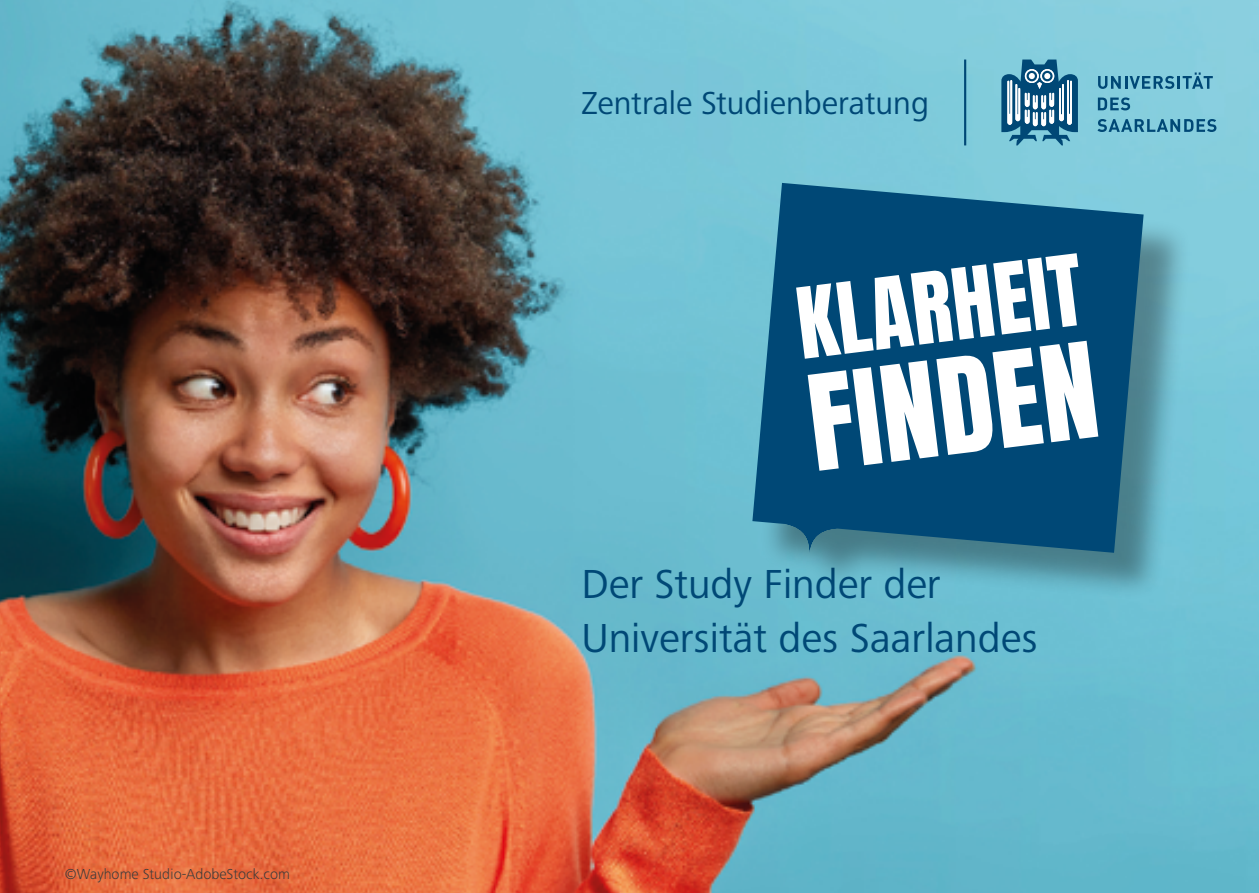
<style>
.page{position:relative;width:1259px;height:893px;background:#fff}
.page>*{position:absolute;margin:0;border:0;box-sizing:border-box;transform-origin:0 0}
.t1{font:112.2px "Anton";color:#fff}
.t2{font:83.4px "Anton";color:#fff}
.t3{font:42px/54px "Frutiger Next Pro";color:#004876}
.t4{font:33px "Frutiger Next Pro";color:#004876}
.t5{font:300 15px "Frutiger Next Pro";color:#3c3c3b}
</style>
<div class="page">
<img style="left:0;top:0;width:1259px;height:893px">
<div style="left:759px;top:189px;width:432px;height:412px;background:#000;opacity:.35"></div>
<svg style="left:752px;top:183px;width:391px;height:370px;background:#0e567f"></svg>
<svg style="left:1001px;top:60px;width:77px;height:85px;background:#558eab"></svg>
<svg style="left:1098px;top:72px;width:114px;height:17px;background:#579fba"></svg>
<svg style="left:1098px;top:97px;width:32px;height:13px"></svg>
<svg style="left:1097px;top:119px;width:119px;height:13px;background:#4a92b0"></svg>
<hr style="left:964px;top:60px;width:2px;height:85px;background:#004876">
<p class="t5" style="left:65px;top:866px;width:227px">©Wayhome Studio-AdobeStock.com</p>
<p class="t4" style="left:581px;top:84px;width:349px">Zentrale Studienberatung</p>
<h2 class="t2" style="left:792px;top:282px;width:288px;rotate:-7deg">KLARHEIT</h2>
<h1 class="t1" style="left:802px;top:368px;width:291px;rotate:-7deg">FINDEN</h1>
<p class="t3" style="left:581px;top:557px;width:458px">Der Study Finder der<br>Universität des Saarlandes</p>
</div>
